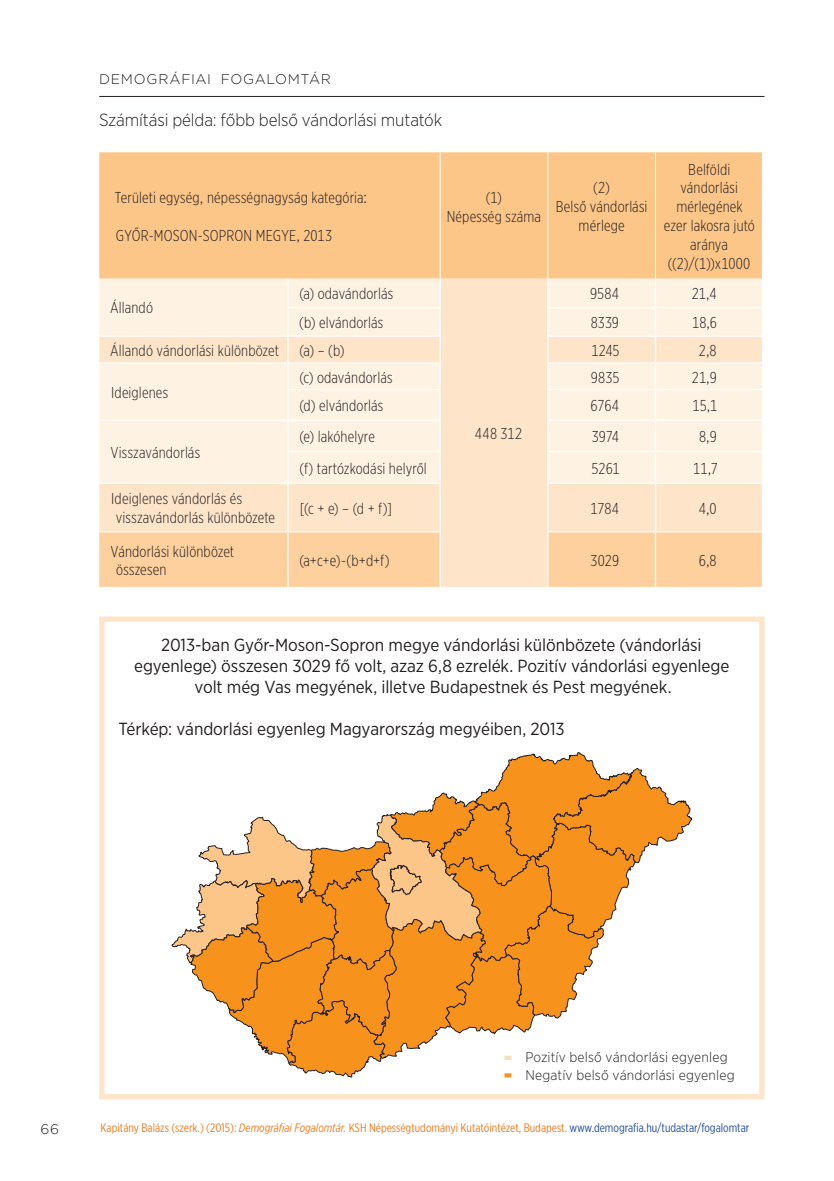
<style>
.page{position:relative;width:834px;height:1181px;background:#fff}
.page>*{position:absolute;margin:0;border:0;box-sizing:border-box;transform-origin:0 0}
.t1{font:17.5px/21px "Gotham Narrow";letter-spacing:-.005em;color:#231f20;text-align:center}
.t2{font:300 17.5px "Gotham Narrow";letter-spacing:-.005em;color:#231f20}
.t3{font:300 15.75px/18.9px "Gotham X Narrow";letter-spacing:.01em;color:#231f20;text-align:center}
.t4{font:300 14px "Gotham Narrow";letter-spacing:.01em;color:#231f20}
.t5{font:300 14px "Gotham";letter-spacing:.05em;color:#231f20}
.t6{font:12.25px "Gotham X Narrow";color:#f47d21}
.s1{color:#fddbbc}
.s2{color:#f7931d}
.s3{font-style:italic}
.s4{color:#2851a3}
</style>
<div class="page">
<hr style="left:99px;top:96px;width:665px;height:1px;background:#231f20">
<div style="left:99px;top:152px;width:662px;height:127px;background:#fdc689"></div>
<svg style="left:99px;top:419px;width:662px;height:113px;background:#feebd5"></svg>
<svg style="left:99px;top:532px;width:662px;height:55px;background:#fdd4a6"></svg>
<hr style="left:439px;top:152px;width:1px;height:127px;background:#fff">
<hr style="left:547px;top:152px;width:1px;height:127px;background:#fff">
<hr style="left:655px;top:152px;width:1px;height:127px;background:#fff">
<svg style="left:99px;top:279px;width:662px;height:140px;background:#feeedc"></svg>
<hr style="left:655px;top:389px;width:106px;height:1px;background:#fff">
<hr style="left:654px;top:390px;width:2px;height:29px;background:#fff">
<hr style="left:99px;top:419px;width:189px;height:2px;background:#fff">
<hr style="left:288px;top:419px;width:152px;height:2px;background:#fff">
<hr style="left:287px;top:421px;width:1px;height:30px;background:#fff">
<hr style="left:439px;top:421px;width:1px;height:30px;background:#fff">
<hr style="left:547px;top:419px;width:108px;height:2px;background:#fff">
<hr style="left:547px;top:421px;width:1px;height:30px;background:#fff">
<hr style="left:655px;top:419px;width:106px;height:2px;background:#fff">
<hr style="left:654px;top:421px;width:2px;height:30px;background:#fff">
<hr style="left:287px;top:451px;width:153px;height:1px;background:#fff">
<hr style="left:287px;top:452px;width:1px;height:30px;background:#fff">
<hr style="left:439px;top:452px;width:1px;height:30px;background:#fff">
<hr style="left:547px;top:451px;width:108px;height:1px;background:#fff">
<hr style="left:547px;top:452px;width:1px;height:30px;background:#fff">
<hr style="left:655px;top:451px;width:106px;height:1px;background:#fff">
<hr style="left:654px;top:452px;width:2px;height:30px;background:#fff">
<hr style="left:99px;top:482px;width:189px;height:2px;background:#fff">
<hr style="left:288px;top:482px;width:152px;height:2px;background:#fff">
<hr style="left:287px;top:484px;width:1px;height:47px;background:#fff">
<hr style="left:439px;top:484px;width:1px;height:47px;background:#fff">
<hr style="left:547px;top:482px;width:108px;height:2px;background:#fff">
<hr style="left:547px;top:484px;width:1px;height:47px;background:#fff">
<hr style="left:655px;top:482px;width:106px;height:2px;background:#fff">
<hr style="left:654px;top:484px;width:2px;height:47px;background:#fff">
<hr style="left:99px;top:531px;width:189px;height:1px;background:#fff">
<hr style="left:288px;top:531px;width:152px;height:1px;background:#fff">
<hr style="left:287px;top:532px;width:1px;height:55px;background:#fff">
<hr style="left:439px;top:532px;width:1px;height:55px;background:#fff">
<hr style="left:547px;top:531px;width:108px;height:1px;background:#fff">
<hr style="left:547px;top:532px;width:1px;height:55px;background:#fff">
<hr style="left:655px;top:531px;width:106px;height:1px;background:#fff">
<hr style="left:654px;top:532px;width:2px;height:55px;background:#fff">
<div style="left:99px;top:616px;width:665px;height:483px;border:5px solid #fee5ca"></div>
<svg style="left:171px;top:752px;width:521px;height:326px"></svg>
<p class="t5" style="left:99px;top:70px;width:233px">DEMOGRÁFIAI FOGALOMTÁR</p>
<p class="t2" style="left:99px;top:109px;width:344px">Számítási példa: főbb belső vándorlási mutatók</p>
<p class="t3" style="left:115px;top:188px;width:254px">Területi egység, népességnagyság kategória:</p>
<p class="t3" style="left:116px;top:225px;width:218px">GYŐR-MOSON-SOPRON MEGYE, 2013</p>
<p class="t3" style="left:446px;top:188px;width:96px">(1)<br>Népesség száma</p>
<p class="t3" style="left:555px;top:178px;width:93px">(2)<br>Belső vándorlási mérlege</p>
<p class="t3" style="left:663px;top:159px;width:93px">Belföldi vándorlási mérlegének ezer lakosra jutó aránya ((2)/(1))x1000</p>
<p class="t3" style="left:110px;top:298px;width:44px">Állandó</p>
<p class="t3" style="left:299px;top:284px;width:95px">(a) odavándorlás</p>
<p class="t3" style="left:590px;top:284px;width:30px">9584</p>
<p class="t3" style="left:691px;top:284px;width:26px">21,4</p>
<p class="t3" style="left:299px;top:313px;width:85px">(b) elvándorlás</p>
<p class="t3" style="left:590px;top:313px;width:30px">8339</p>
<p class="t3" style="left:692px;top:313px;width:26px">18,6</p>
<p class="t3" style="left:110px;top:341px;width:170px">Állandó vándorlási különbözet</p>
<p class="t3" style="left:299px;top:341px;width:47px">(a) – (b)</p>
<p class="t3" style="left:591px;top:341px;width:30px">1245</p>
<p class="t3" style="left:698px;top:341px;width:19px">2,8</p>
<p class="t3" style="left:111px;top:383px;width:58px">Ideiglenes</p>
<p class="t3" style="left:299px;top:367px;width:95px">(c) odavándorlás</p>
<p class="t3" style="left:590px;top:367px;width:30px">9835</p>
<p class="t3" style="left:691px;top:367px;width:26px">21,9</p>
<p class="t3" style="left:299px;top:396px;width:85px">(d) elvándorlás</p>
<p class="t3" style="left:590px;top:396px;width:30px">6764</p>
<p class="t3" style="left:692px;top:396px;width:26px">15,1</p>
<p class="t3" style="left:110px;top:443px;width:91px">Visszavándorlás</p>
<p class="t3" style="left:475px;top:424px;width:49px">448 312</p>
<p class="t3" style="left:299px;top:427px;width:77px">(e) lakóhelyre</p>
<p class="t3" style="left:592px;top:427px;width:29px">3974</p>
<p class="t3" style="left:699px;top:427px;width:19px">8,9</p>
<p class="t3" style="left:299px;top:458px;width:129px">(f) tartózkodási helyről</p>
<p class="t3" style="left:591px;top:458px;width:29px">5261</p>
<p class="t3" style="left:693px;top:458px;width:26px">11,7</p>
<p class="t3" style="left:116px;top:489px;width:161px;text-align:left;text-indent:-5px">Ideiglenes vándorlás és visszavándorlás különbözete</p>
<p class="t3" style="left:300px;top:498px;width:94px">[(c + e) – (d + f)]</p>
<p class="t3" style="left:590px;top:498px;width:30px">1784</p>
<p class="t3" style="left:698px;top:498px;width:19px">4,0</p>
<p class="t3" style="left:116px;top:541px;width:119px;text-align:left;text-indent:-6px">Vándorlási különbözet összesen</p>
<p class="t3" style="left:299px;top:551px;width:92px">(a+c+e)-(b+d+f)</p>
<p class="t3" style="left:590px;top:551px;width:30px">3029</p>
<p class="t3" style="left:698px;top:551px;width:19px">6,8</p>
<p class="t1" style="left:134px;top:633px;width:596px">2013-ban Győr-Moson-Sopron megye vándorlási különbözete (vándorlási egyenlege) összesen 3029 fő volt, azaz 6,8 ezrelék. Pozitív vándorlási egyenlege volt még Vas megyének, illetve Budapestnek és Pest megyének.</p>
<p class="t1" style="left:118px;top:718px;width:447px">Térkép: vándorlási egyenleg Magyarország megyéiben, 2013</p>
<p class="t4" style="left:505px;top:1048px;width:224px"><span class="s1">-</span> Pozitív belső vándorlási egyenleg</p>
<p class="t4" style="left:505px;top:1066px;width:231px"><span class="s2">-</span> Negatív belső vándorlási egyenleg</p>
<p class="t5" style="left:40px;top:1120px;width:20px">66</p>
<p class="t6" style="left:100px;top:1120px;width:650px">Kapitány Balázs (szerk.) (2015): <span class="s3">Demográfiai Fogalomtár.</span> KSH Népességtudományi Kutatóintézet, Budapest. <span class="s4">www.demografia.hu/tudastar/fogalomtar</span></p>
</div>
